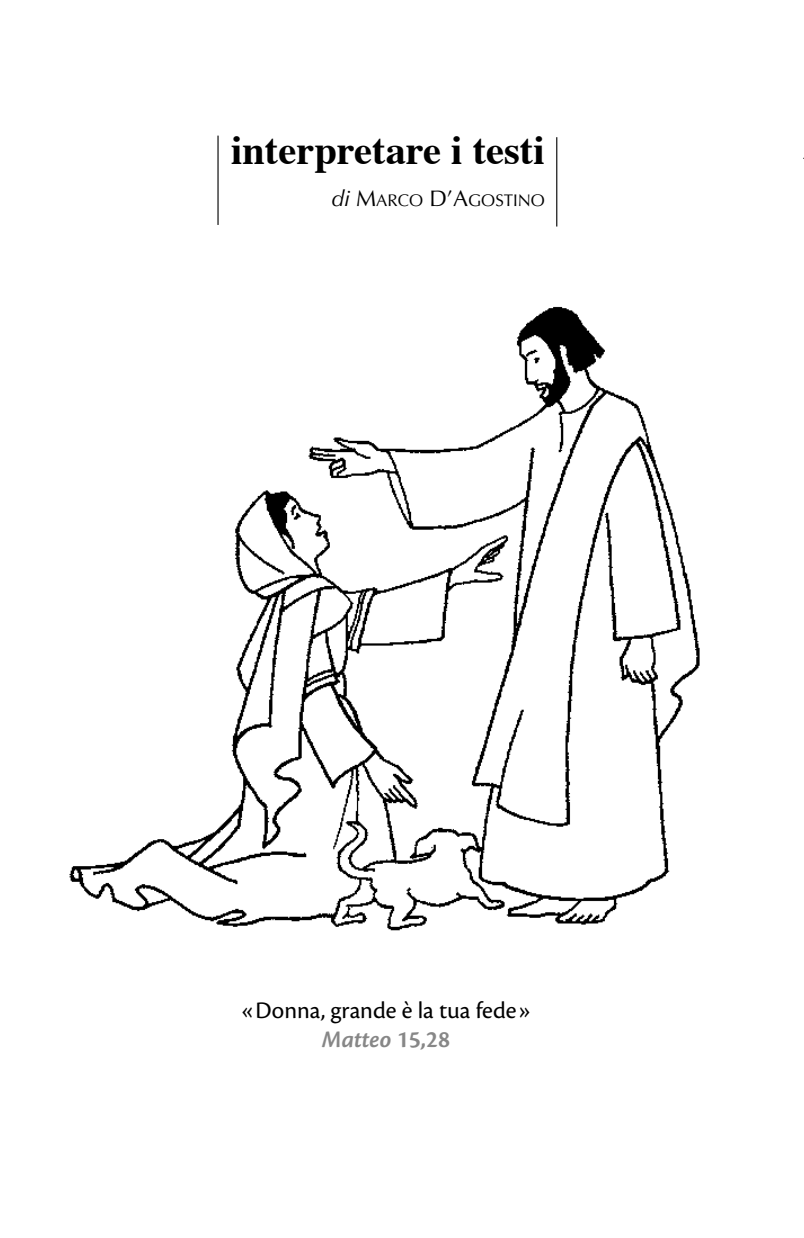
<style>
.page{position:relative;width:804px;height:1238px;background:#fff}
.page>*{position:absolute;margin:0;border:0;box-sizing:border-box;transform-origin:0 0}
.Interpretare_attuali{font:700 40.5px "Times";color:#000}
.Didascalia{font:24.75px "Cronos Pro";letter-spacing:.005em;color:#000}
.Didascalia-2{font:italic 600 24.75px "Cronos Pro";color:#878787}
.AUTORE_inter__att__p{font:16.88px "Optima LT Std";color:#000}
.s1{font-family:"Optima";font-style:italic;font-size:22.5px}
.s2{font-size:22.5px}
.s3{font-style:normal}
</style>
<div class="page">
<img style="left:69px;top:306px;width:631px;height:625px">
<hr style="left:217px;top:136px;width:1px;height:89px;background:#000">
<hr style="left:556px;top:137px;width:1px;height:89px;background:#000">
<p class="Interpretare_attuali" style="left:231px;top:112px;width:315px">interpretare i testi</p>
<p class="AUTORE_inter__att__p" style="left:331px;top:191px;width:215px"><span class="s1">di</span> <span class="s2">M</span>ARCO <span class="s2">D’A</span>GOSTINO</p>
<p class="Didascalia" style="left:241px;top:995px;width:291px">«Donna, grande è la tua fede»</p>
<p class="Didascalia-2" style="left:322px;top:1024px;width:130px">Matteo <span class="s3">15,28</span></p>
</div>
